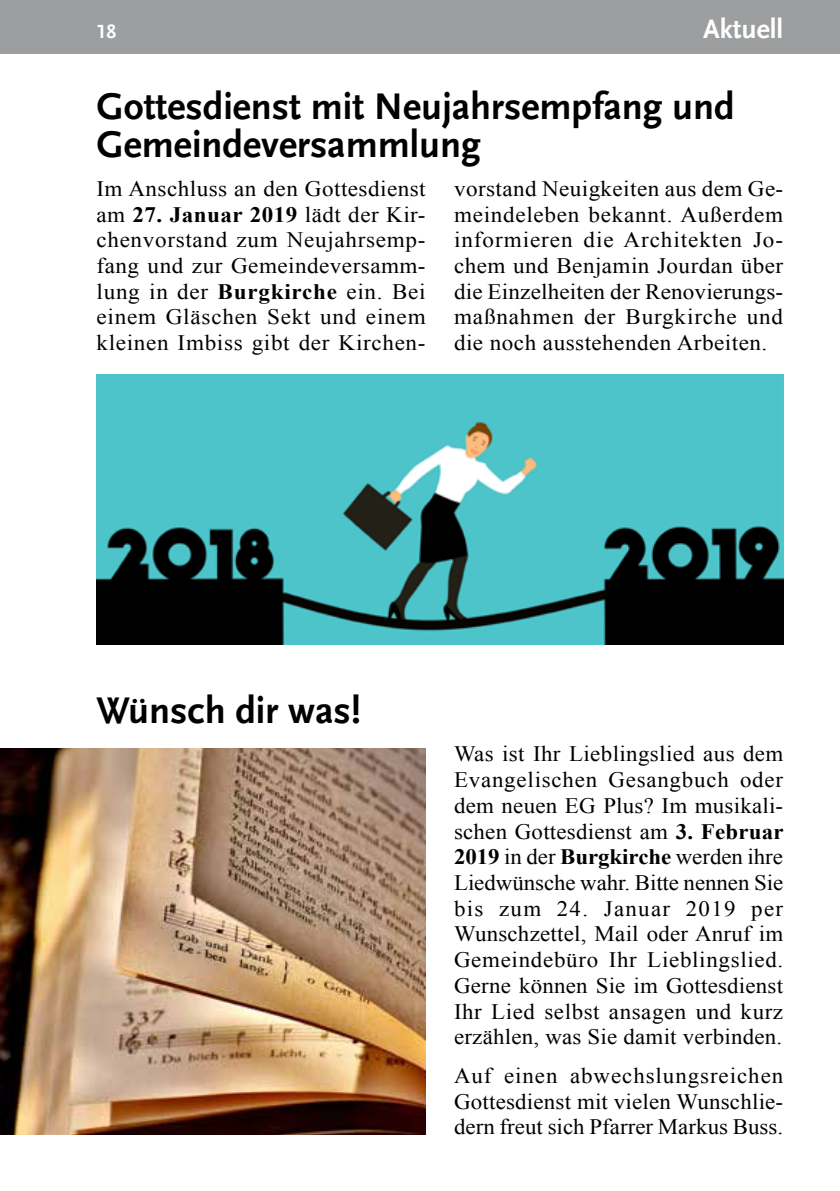
<style>
.page{position:relative;width:840px;height:1191px;background:#fff}
.page>*{position:absolute;margin:0;border:0;box-sizing:border-box;transform-origin:0 0}
.t1{font:700 39px/38.6px "Scala Sans LF";color:#000}
.t2{font:700 28px "Scala Sans LF";color:#fff}
.t3{font:22px/25.6px "Times New Roman";letter-spacing:.02em;color:#000;text-align:justify;scale:1.04 1}
.t4{font:22px/25.6px "Times New Roman";letter-spacing:.02em;color:#000;text-align:justify;scale:1.05 1}
.t5{font:700 20px "Scala Sans LF";color:#fff}
.s1{font-weight:700}
</style>
<div class="page">
<div style="left:0;top:0;width:839px;height:53px;background:#9c9e9f"></div>
<img style="left:0;top:748px;width:425px;height:386px">
<img style="left:96px;top:375px;width:686px;height:269px">
<p class="t5" style="left:96px;top:21px;width:21px">18</p>
<p class="t2" style="left:702px;top:14px;width:82px">Aktuell</p>
<h1 class="t1" style="left:96px;top:88px;width:639px">Gottesdienst mit Neujahrsempfang und<br>Gemeindeversammlung</h1>
<p class="t4" style="left:96px;top:175px;width:315px">Im Anschluss an den Gottesdienst am <span class="s1">27. Januar 2019</span> lädt der Kir&shy;chenvorstand zum Neujahrsemp&shy;fang und zur Gemeindeversamm&shy;lung in der <span class="s1">Burgkirche</span> ein. Bei einem Gläschen Sekt und einem kleinen Imbiss gibt der Kirchen-</p>
<p class="t4" style="left:454px;top:175px;width:315px">vorstand Neuigkeiten aus dem Ge&shy;meindeleben bekannt. Außerdem informieren die Architekten Jo&shy;chem und Benjamin Jourdan über die Einzelheiten der Renovierungs&shy;maßnahmen der Burgkirche und die noch ausstehenden Arbeiten.</p>
<h1 class="t1" style="left:96px;top:692px;width:266px">Wünsch dir was!</h1>
<p class="t3" style="left:454px;top:741px;width:318px">Was ist Ihr Lieblingslied aus dem Evangelischen Gesangbuch oder dem neuen EG Plus? Im musikali&shy;schen Gottesdienst am <span class="s1">3. Februar 2019</span> in der <span class="s1">Burgkirche</span> werden ihre Liedwünsche wahr. Bitte nennen Sie bis zum 24. Januar 2019 per Wunschzettel, Mail oder Anruf im Gemeindebüro Ihr Lieblingslied.<br>Gerne können Sie im Gottesdienst Ihr Lied selbst ansagen und kurz erzählen, was Sie damit verbinden.</p>
<p class="t3" style="left:454px;top:1062px;width:318px">Auf einen abwechslungsreichen Gottesdienst mit vielen Wunschlie&shy;dern freut sich Pfarrer Markus Buss.</p>
</div>
